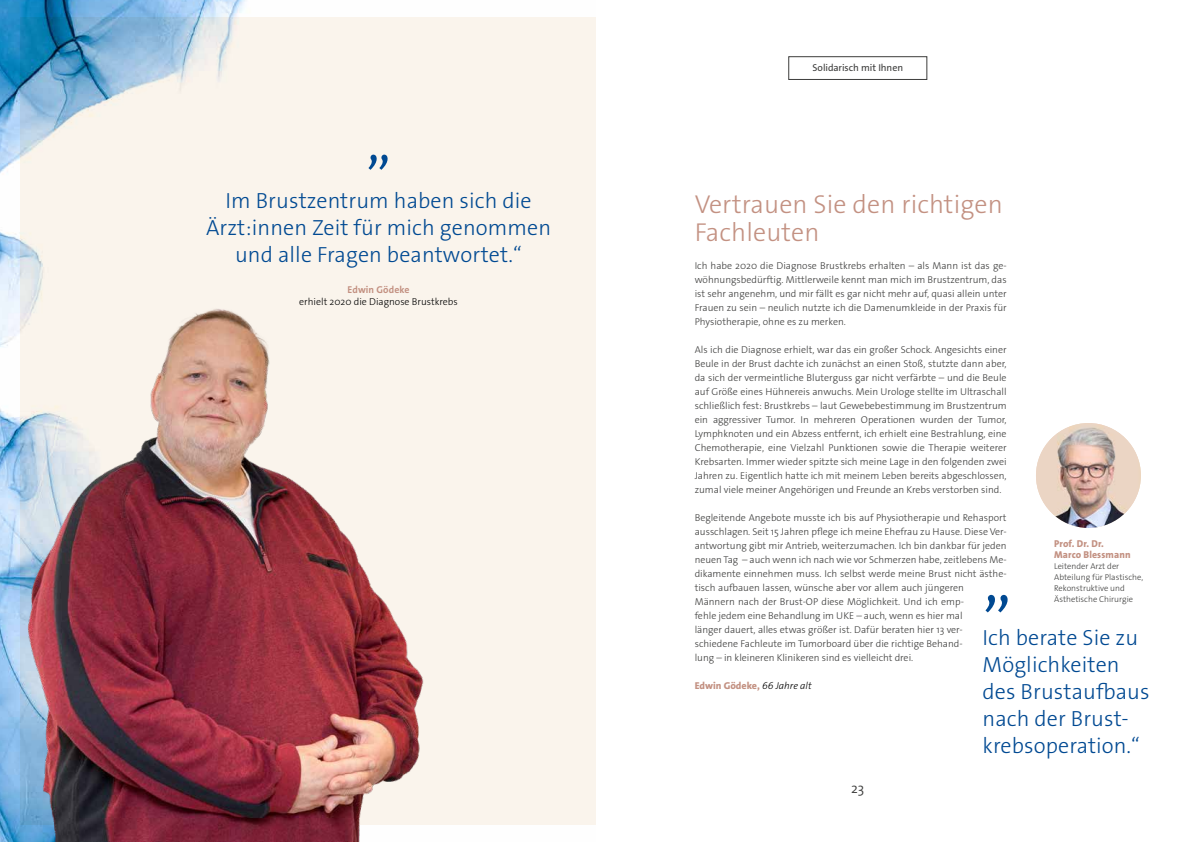
<style>
.page{position:relative;width:1191px;height:842px;background:#fff}
.page>*{position:absolute;margin:0;border:0;box-sizing:border-box;transform-origin:0 0}
.t1{font:300 71.5px "The Sans Os F";color:#004992}
.t2{font:300 61.8px "The Sans Os F";color:#004992}
.t3{font:300 26px/28px "The Sans Os F";letter-spacing:.005em;color:#c39182}
.t4{font:300 22px/27px "The Sans Os F";letter-spacing:.005em;color:#004992;text-align:center}
.t5{font:300 14px "The Sans Os F";color:#3c3c3b}
.t6{font:300 10px/14px "The Sans Os F";color:#3c3c3b;text-align:justify}
.t7{font:800 10px/11px "The Sans Os F";letter-spacing:.01em;color:#c39182}
.t8{font:300 10px "The Sans Os F";color:#000}
.t9{font:10px "The Sans Os F";letter-spacing:-.005em;color:#3c3c3b}
.t10{font:700 10px "The Sans Os F";letter-spacing:.01em;color:#c39182}
.t11{font:300 8.5px/11px "The Sans Os F";color:#3c3c3b}
.s1{font-weight:300;font-style:italic;color:#000}
</style>
<div class="page">
<img style="left:0;top:0;width:595px;height:842px">
<img style="left:11px;top:242px;width:440px;height:600px">
<div style="left:788px;top:56px;width:139px;height:24px;border:1px solid #3c3c3b"></div>
<img style="left:1036px;top:423px;width:104px;height:105px;border-radius:52px">
<h2 class="t2" style="left:366px;top:100px;width:27px">„</h2>
<h3 class="t4" style="left:206px;top:187px;width:346px">Im Brustzentrum haben sich die<br>Ärzt:innen Zeit für mich genommen und alle Fragen beantwortet.“</h3>
<p class="t10" style="left:347px;top:283px;width:63px">Edwin Gödeke</p>
<p class="t8" style="left:299px;top:295px;width:160px">erhielt 2020 die Diagnose Brustkrebs</p>
<p class="t9" style="left:812px;top:61px;width:92px">Solidarisch mit Ihnen</p>
<h3 class="t3" style="left:694px;top:190px;width:309px">Vertrauen Sie den richtigen<br>Fachleuten</h3>
<p class="t6" style="left:694px;top:259px;width:313px">Ich habe 2020 die Diagnose Brustkrebs erhalten – als Mann ist das ge&shy;wöhnungsbedürftig. Mittlerweile kennt man mich im Brustzentrum, das ist sehr angenehm, und mir fällt es gar nicht mehr auf, quasi allein unter Frauen zu sein – neulich nutzte ich die Damenumkleide in der Praxis für Physiotherapie, ohne es zu merken.</p>
<p class="t6" style="left:694px;top:343px;width:313px">Als ich die Diagnose erhielt, war das ein großer Schock. Angesichts einer Beule in der Brust dachte ich zunächst an einen Stoß, stutzte dann aber, da sich der vermeintliche Bluterguss gar nicht verfärbte – und die Beule auf Größe eines Hühnereis anwuchs. Mein Urologe stellte im Ultraschall schließlich fest: Brustkrebs – laut Gewebebestimmung im Brustzentrum ein aggressiver Tumor. In mehreren Operationen wurden der Tumor, Lymphknoten und ein Abzess entfernt, ich erhielt eine Bestrahlung, eine Chemotherapie, eine Vielzahl Punktionen sowie die Therapie weiterer Krebsarten. Immer wieder spitzte sich meine Lage in den folgenden zwei Jahren zu. Eigentlich hatte ich mit meinem Leben bereits abgeschlossen, zumal viele meiner Angehörigen und Freunde an Krebs verstorben sind.</p>
<p class="t6" style="left:694px;top:511px;width:313px;text-align:left">Begleitende Angebote musste ich bis auf Physiotherapie und Rehasport ausschlagen. Seit 15 Jahren pflege ich meine Ehefrau zu Hause. Diese Ver&shy;antwortung gibt mir Antrieb, weiterzumachen. Ich bin dankbar für jeden neuen Tag – auch wenn ich nach wie vor Schmerzen habe, zeitlebens Me&shy;dikamente einnehmen muss. Ich selbst werde meine Brust nicht ästhe&shy;tisch aufbauen lassen, wünsche aber vor allem auch jüngeren Männern nach der Brust-OP diese Möglichkeit. Und ich emp-<br>fehle jedem eine Behandlung im UKE – auch, wenn es hier mal<br>länger dauert, alles etwas größer ist. Dafür beraten hier 13 ver&shy;schiedene Fachleute im Tumorboard über die richtige Behand-<br>lung – in kleineren Klinikeren sind es vielleicht drei.</p>
<p class="t7" style="left:694px;top:680px;width:118px">Edwin Gödeke, <span class="s1">66 Jahre alt</span></p>
<p class="t7" style="left:1054px;top:538px;width:78px">Prof. Dr. Dr.<br>Marco Blessmann</p>
<p class="t11" style="left:1054px;top:560px;width:90px">Leitender Arzt der<br>Abteilung für Plastische,<br>Rekonstruktive und</p>
<h1 class="t1" style="left:982px;top:532px;width:31px">„</h1>
<p class="t11" style="left:1054px;top:593px;width:80px">Ästhetische Chirurgie</p>
<h3 class="t4" style="left:982px;top:624px;width:169px;text-align:left">Ich berate Sie zu<br>Möglichkeiten des Brustaufbaus nach der Brust&shy;krebsoperation.“</h3>
<h3 class="t5" style="left:851px;top:779px;width:15px">23</h3>
</div>
